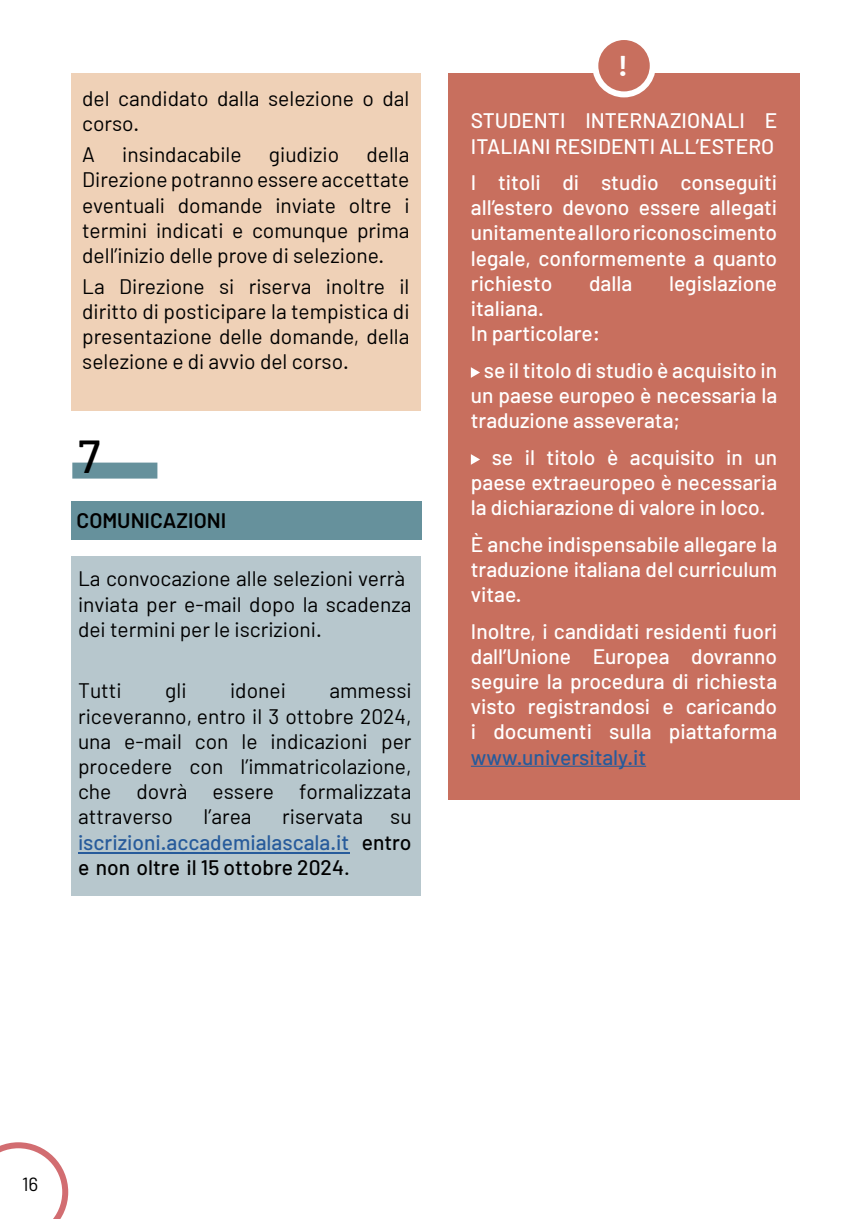
<style>
.page{position:relative;width:868px;height:1219px;background:#fff}
.page>*{position:absolute;margin:0;border:0;box-sizing:border-box;transform-origin:0 0}
.t1{font:500 46.2px "Barlow";color:#000}
.t2{font:700 28px "Barlow";color:#fff}
.t3{font:500 21px/25.2px "Barlow";color:#fff;text-align:justify}
.t4{font:21px/25.2px "Barlow";color:#000;text-align:justify}
.t5{font:500 21px/25.2px "Barlow";color:#275b9b;text-align:justify}
.t6{font:600 21px "Barlow";color:#000}
.t7{font:19px "Barlow";color:#000}
.s1{font-weight:400;color:#000}
.s2{color:#000}
</style>
<div class="page">
<svg style="left:0;top:1142px;width:68px;height:77px"></svg>
<div style="left:71px;top:501px;width:350px;height:39px;background:#66919c"></div>
<div style="left:72px;top:463px;width:85px;height:16px;background:#66919c"></div>
<div style="left:71px;top:556px;width:349px;height:339px;background:#b7c7cd"></div>
<hr style="left:78px;top:853px;width:271px;height:1px;background:#275b9b">
<div style="left:448px;top:73px;width:351px;height:726px;background:#c86f5e"></div>
<hr style="left:471px;top:766px;width:175px;height:1px;background:#275b9b">
<svg style="left:471px;top:367px;width:9px;height:11px"></svg>
<svg style="left:471px;top:454px;width:9px;height:11px"></svg>
<div style="left:595px;top:37px;width:57px;height:57px;background:#c86f5e;border-radius:50%"></div>
<div style="left:592px;top:34px;width:63px;height:63px;border:6px solid #fff;border-radius:50%"></div>
<div style="left:71px;top:74px;width:350px;height:337px;background:#efd1b7"></div>
<p class="t4" style="left:82px;top:85px;width:329px">del candidato dalla selezione o dal corso.</p>
<p class="t4" style="left:82px;top:141px;width:14px">A</p>
<p class="t4" style="left:122px;top:141px;width:121px">insindacabile</p>
<p class="t4" style="left:269px;top:141px;width:72px">giudizio</p>
<p class="t4" style="left:82px;top:141px;width:329px;text-indent:284px">della Direzione potranno essere accettate eventuali domande inviate oltre i termini indicati e comunque prima dell’inizio delle prove di selezione.</p>
<p class="t4" style="left:82px;top:273px;width:329px">La Direzione si riserva inoltre il diritto di posticipare la tempistica di presentazione delle domande, della selezione e di avvio del corso.</p>
<h1 class="t1" style="left:78px;top:428px;width:24px">7</h1>
<p class="t6" style="left:77px;top:507px;width:151px">COMUNICAZIONI</p>
<p class="t4" style="left:78px;top:566px;width:335px;text-align:left">La convocazione alle selezioni verrà inviata per e-mail dopo la scadenza dei termini per le iscrizioni.</p>
<p class="t4" style="left:78px;top:678px;width:45px">Tutti</p>
<p class="t4" style="left:165px;top:678px;width:23px">gli</p>
<p class="t4" style="left:230px;top:678px;width:57px">idonei</p>
<p class="t4" style="left:78px;top:678px;width:335px;text-indent:251px">ammessi riceveranno, entro il 3 ottobre 2024, una e-mail con le indicazioni per procedere con l’immatricolazione, che dovrà essere formalizzata attraverso</p>
<p class="t4" style="left:203px;top:804px;width:50px">l’area</p>
<p class="t4" style="left:282px;top:804px;width:82px">riservata</p>
<p class="t5" style="left:78px;top:804px;width:335px;text-indent:312px"><span class="s1">su </span>iscrizioni.accademialascala.it <span class="s2">entro e non oltre il 15 ottobre 2024.</span></p>
<h2 class="t2" style="left:618px;top:48px;width:11px">!</h2>
<p class="t3" style="left:471px;top:108px;width:308px">STUDENTI INTERNAZIONALI E<br>ITALIANI RESIDENTI ALL’ESTERO</p>
<p class="t3" style="left:471px;top:169px;width:308px">I titoli di studio conseguiti all’estero devono essere allegati unitamente al loro riconoscimento legale, conformemente a quanto richiesto</p>
<p class="t3" style="left:589px;top:270px;width:45px">dalla</p>
<p class="t3" style="left:669px;top:270px;width:110px">legislazione</p>
<p class="t3" style="left:471px;top:295px;width:131px">italiana.<br>In particolare:</p>
<p class="t3" style="left:471px;top:357px;width:308px;text-indent:13px">se il titolo di studio è acquisito in un paese europeo è necessaria la traduzione asseverata;</p>
<p class="t3" style="left:471px;top:444px;width:308px;text-indent:21px">se il titolo è acquisito in un paese extraeuropeo è necessaria la dichiarazione di valore in loco.</p>
<p class="t3" style="left:471px;top:531px;width:308px">È anche indispensabile allegare la traduzione italiana del curriculum vitae.</p>
<p class="t3" style="left:471px;top:618px;width:308px">Inoltre, i candidati residenti fuori dall’Unione Europea dovranno seguire la procedura di richiesta visto registrandosi e caricando i documenti sulla piattaforma</p>
<p class="t5" style="left:471px;top:744px;width:177px">www.universitaly.it</p>
<p class="t7" style="left:22px;top:1172px;width:18px">16</p>
</div>
